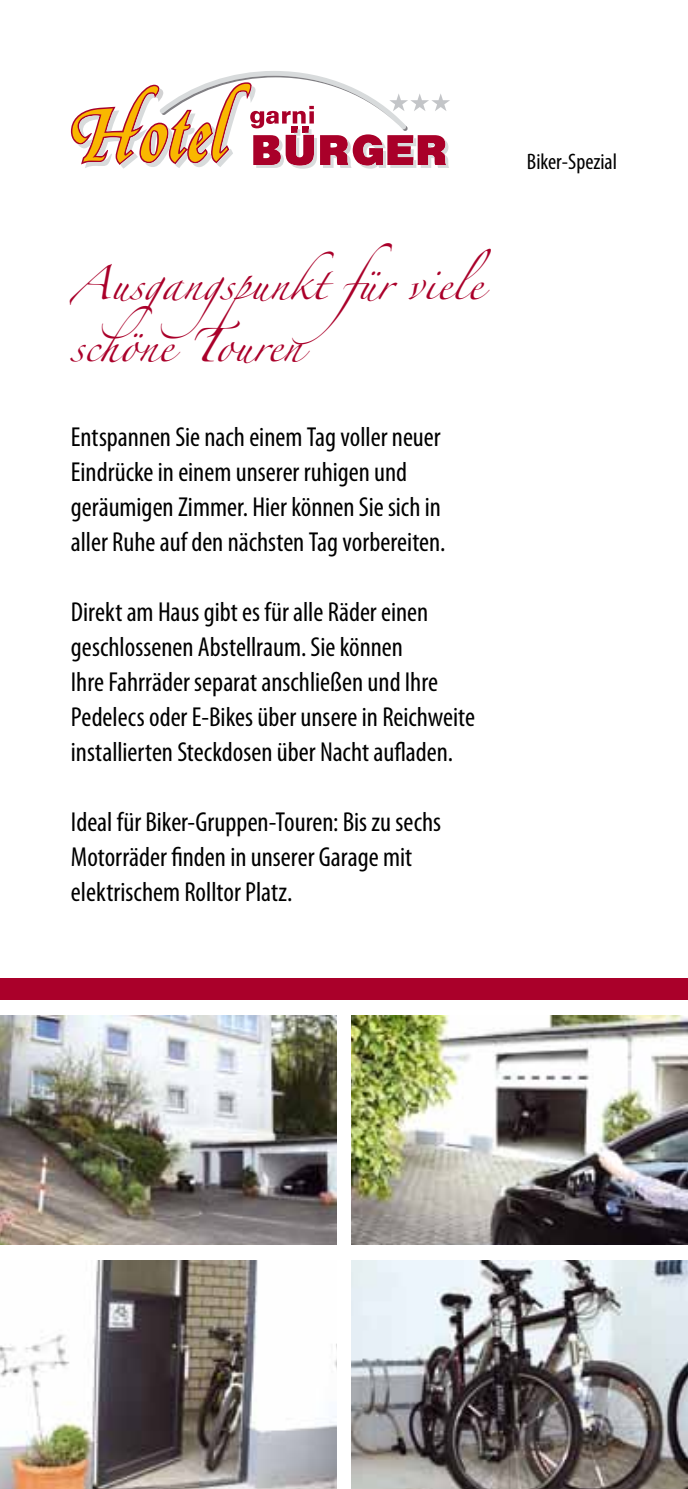
<style>
.page{position:relative;width:688px;height:1489px;background:#fff}
.page>*{position:absolute;margin:0;border:0;box-sizing:border-box;transform-origin:0 0}
.t1{font:30px/62.5px "Zapfino";color:#aa002a}
.t2{font:condensed 27.5px/35px "Myriad Pro";color:#000}
.t3{font:condensed 22.5px "Myriad Pro";color:#000}
</style>
<div class="page">
<div style="left:0;top:978px;width:687px;height:21px;background:#aa002a"></div>
<img style="left:0;top:1015px;width:337px;height:229px">
<img style="left:0;top:1260px;width:337px;height:228px">
<img style="left:351px;top:1015px;width:336px;height:229px">
<img style="left:351px;top:1260px;width:336px;height:228px">
<svg style="left:71px;top:71px;width:379px;height:98px"></svg>
<p class="t1" style="left:71px;top:257px;width:421px">Ausgangspunkt für viele schöne Touren</p>
<p class="t2" style="left:71px;top:419px;width:376px">Entspannen Sie nach einem Tag voller neuer Eindrücke in einem unserer ruhigen und geräumigen Zimmer. Hier können Sie sich in aller Ruhe auf den nächsten Tag vorbereiten.</p>
<p class="t2" style="left:71px;top:594px;width:405px">Direkt am Haus gibt es für alle Räder einen geschlossenen Abstellraum. Sie können<br>Ihre Fahrräder separat anschließen und Ihre Pedelecs oder E-Bikes über unsere in Reichweite installierten Steckdosen über Nacht aufladen.</p>
<p class="t2" style="left:71px;top:804px;width:371px">Ideal für Biker-Gruppen-Touren: Bis zu sechs<br>Motorräder finden in unserer Garage mit elektrischem Rolltor Platz.</p>
<p class="t3" style="left:526px;top:148px;width:92px">Biker-Spezial</p>
</div>
